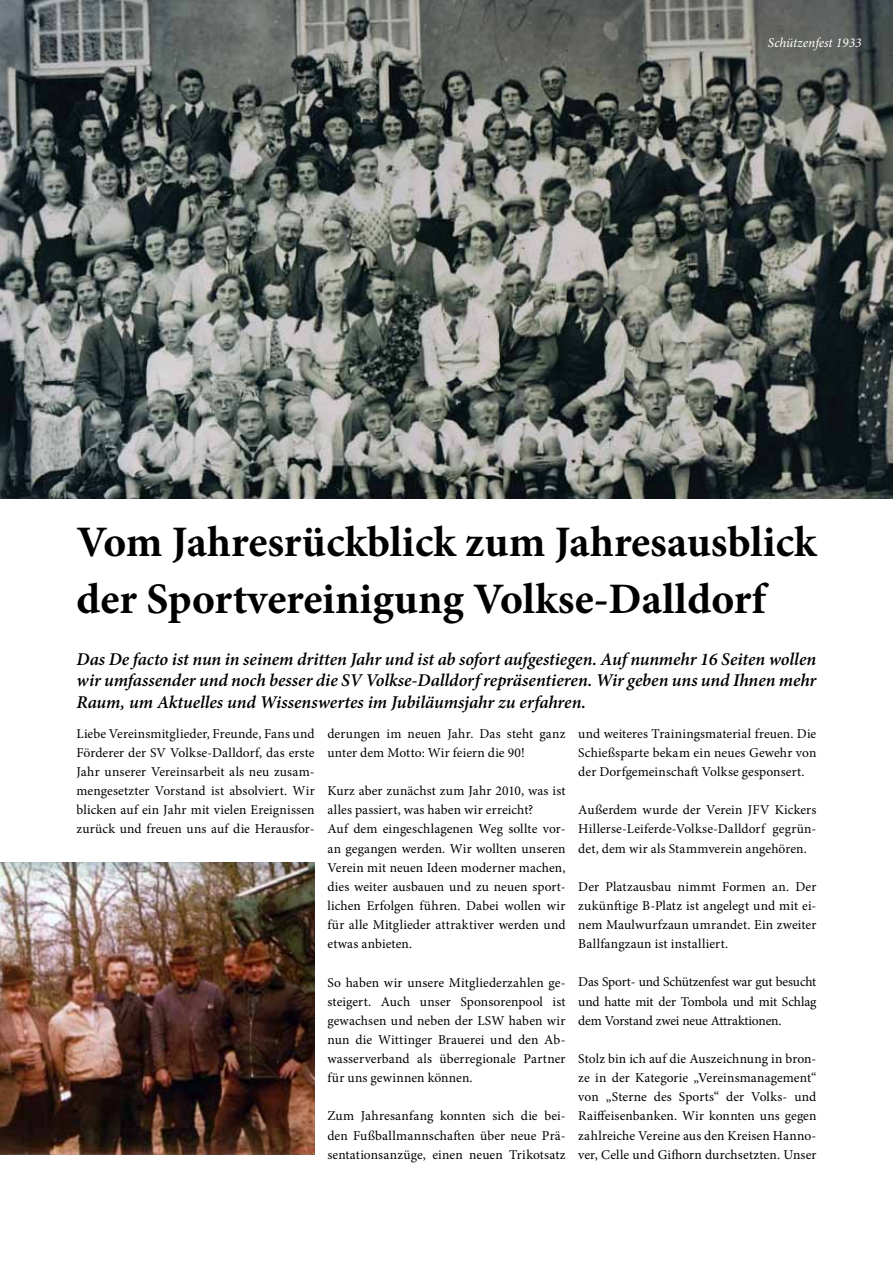
<style>
.page{position:relative;width:893px;height:1263px;background:#fff}
.page>*{position:absolute;margin:0;border:0;box-sizing:border-box;transform-origin:0 0}
.t1{font:700 43.5px/57.4px "Minion Pro";color:#000}
.t2{font:italic 600 18px/21.6px "Minion Pro";letter-spacing:-.005em;color:#000;text-align:justify}
.t3{font:13.5px/19.2px "Minion Pro";letter-spacing:.005em;color:#000;text-align:justify}
.t4{font:italic 13.5px "Minion Pro";letter-spacing:-.005em;color:#fff}
</style>
<div class="page">
<img style="left:0;top:0;width:893px;height:499px">
<img style="left:0;top:862px;width:315px;height:292px">
<p class="t4" style="left:768px;top:33px;width:95px">Schützenfest 1933</p>
<h1 class="t1" style="left:77px;top:513px;width:741px">Vom Jahresrückblick zum Jahresausblick der Sportvereinigung Volkse-Dalldorf</h1>
<p class="t2" style="left:77px;top:648px;width:741px">Das De facto ist nun in seinem dritten Jahr und ist ab sofort aufgestiegen. Auf nunmehr 16 Seiten wollen wir umfassender und noch besser die SV Volkse-Dalldorf repräsentieren. Wir geben uns und Ihnen mehr Raum, um Aktuelles und Wissenswertes im Jubiläumsjahr zu erfahren.</p>
<p class="t3" style="left:77px;top:724px;width:240px">Liebe Vereinsmitglieder, Freunde, Fans und Förderer der SV Volkse-Dalldorf, das erste Jahr unserer Vereinsarbeit als neu zusam&shy;mengesetzter Vorstand ist absolviert. Wir blicken auf ein Jahr mit vielen Ereignissen zurück und freuen uns auf die Herausfor-</p>
<p class="t3" style="left:327px;top:724px;width:240px">derungen im neuen Jahr. Das steht ganz unter dem Motto: Wir feiern die 90!</p>
<p class="t3" style="left:578px;top:724px;width:240px">und weiteres Trainingsmaterial freuen. Die Schießsparte bekam ein neues Gewehr von der Dorfgemeinschaft Volkse gesponsert.</p>
<p class="t3" style="left:578px;top:800px;width:240px">Außerdem wurde der Verein JFV Kickers Hillerse-Leiferde-Volkse-Dalldorf gegrün&shy;det, dem wir als Stammverein angehören.</p>
<p class="t3" style="left:578px;top:877px;width:240px">Der Platzausbau nimmt Formen an. Der zukünftige B-Platz ist angelegt und mit ei&shy;nem Maulwurfzaun umrandet. Ein zweiter Ballfangzaun ist installiert.</p>
<p class="t3" style="left:578px;top:973px;width:240px">Das Sport- und Schützenfest war gut besucht und hatte mit der Tombola und mit Schlag dem Vorstand zwei neue Attraktionen.</p>
<p class="t3" style="left:578px;top:1049px;width:240px">Stolz bin ich auf die Auszeichnung in bron&shy;ze in der Kategorie „Vereinsmanagement“ von „Sterne des Sports“ der Volks- und Raiffeisenbanken. Wir konnten uns gegen zahlreiche Vereine aus den Kreisen Hanno&shy;ver, Celle und Gifhorn durchsetzten. Unser</p>
<p class="t3" style="left:327px;top:781px;width:240px;text-align:left">Kurz aber zunächst zum Jahr 2010, was ist alles passiert, was haben wir erreicht?<br>Auf dem eingeschlagenen Weg sollte vor&shy;an gegangen werden. Wir wollten unseren Verein mit neuen Ideen moderner machen, dies weiter ausbauen und zu neuen sport&shy;lichen Erfolgen führen. Dabei wollen wir für alle Mitglieder attraktiver werden und etwas anbieten.</p>
<p class="t3" style="left:327px;top:973px;width:240px">So haben wir unsere Mitgliederzahlen ge&shy;steigert. Auch unser Sponsorenpool ist gewachsen und neben der LSW haben wir nun die Wittinger Brauerei und den Ab&shy;wasserverband als überregionale Partner für uns gewinnen können.</p>
<p class="t3" style="left:327px;top:1106px;width:240px">Zum Jahresanfang konnten sich die bei&shy;den Fußballmannschaften über neue Prä&shy;sentationsanzüge, einen neuen Trikotsatz</p>
</div>
